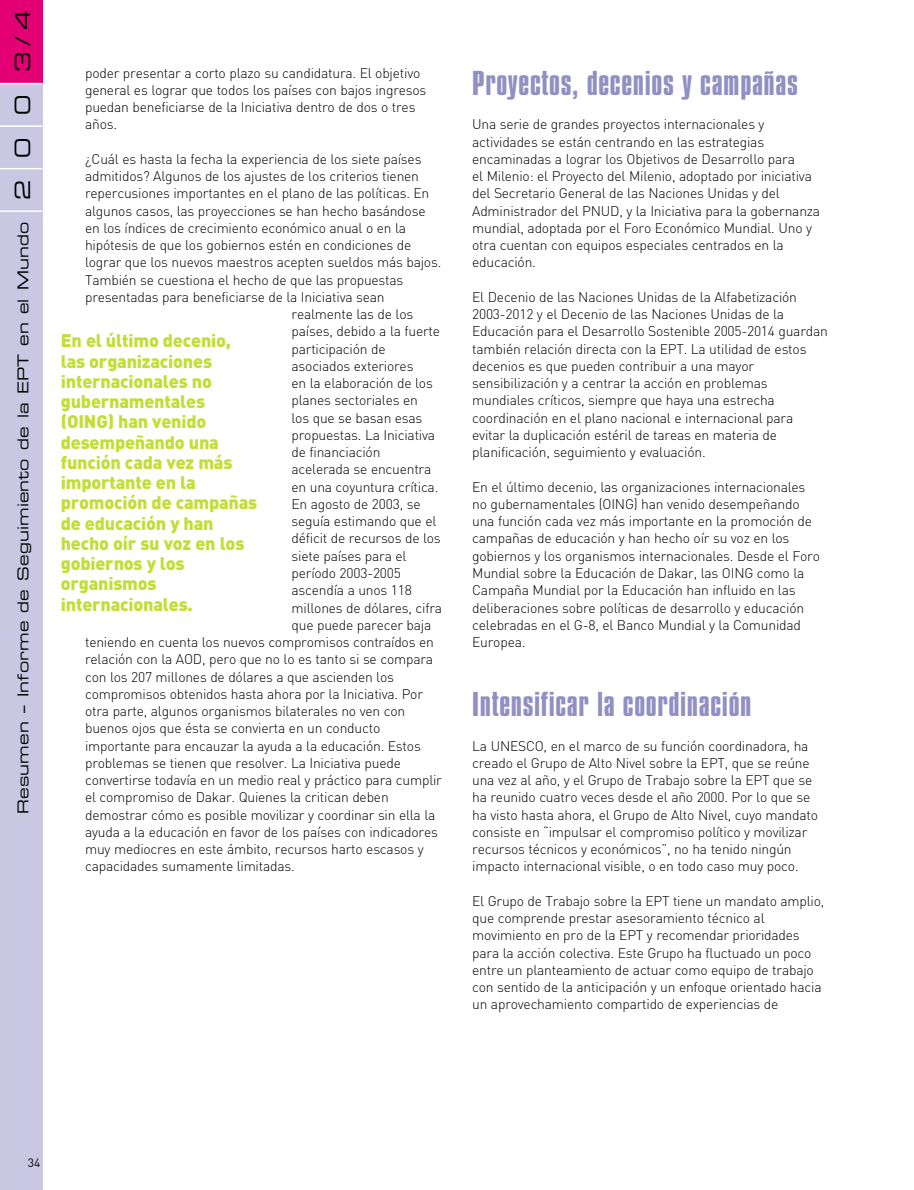
<style>
.page{position:relative;width:914px;height:1190px;background:#fff}
.page>*{position:absolute;margin:0;border:0;box-sizing:border-box;transform-origin:0 0}
.t1{font:29.7px "Compacta BT";letter-spacing:.02em;color:#9090c3;scale:1.11 1}
.t2{font:21px "Eurostile Extended Two";color:#000}
.t3{font:900 18px/20.2px "DIN";letter-spacing:-.01em;color:#c2de36}
.t4{font:15px "Eurostile Extended Two";letter-spacing:.01em;color:#000}
.t5{font:300 13.8px/17.2px "DIN";letter-spacing:-.015em;color:#000}
.t6{font:12px "DIN";color:#000}
</style>
<div class="page">
<div style="left:0;top:84px;width:43px;height:1105px;background:#c9c7e2"></div>
<div style="left:0;top:0;width:43px;height:84px;background:#e30075"></div>
<hr style="left:0;top:210px;width:43px;height:2px;background:#fff">
<hr style="left:0;top:168px;width:43px;height:1px;background:#fff">
<hr style="left:0;top:125px;width:43px;height:2px;background:#fff">
<hr style="left:0;top:83px;width:43px;height:1px;background:#fff">
<h2 class="t2" style="left:15px;top:72px;width:64px;rotate:-90deg">3 / 4</h2>
<h2 class="t2" style="left:15px;top:115px;width:22px;rotate:-90deg">0</h2>
<h2 class="t2" style="left:15px;top:157px;width:22px;rotate:-90deg">0</h2>
<h2 class="t2" style="left:15px;top:200px;width:22px;rotate:-90deg">2</h2>
<p class="t4" style="left:17px;top:813px;width:593px;rotate:-90deg">Resumen – Informe de Seguimiento de la EPT en el Mundo</p>
<p class="t5" style="left:85px;top:66px;width:343px">poder presentar a corto plazo su candidatura. El objetivo general es lograr que todos los países con bajos ingresos puedan beneficiarse de la Iniciativa dentro de dos o tres años.</p>
<p class="t5" style="left:85px;top:152px;width:338px">¿Cuál es hasta la fecha la experiencia de los siete países</p>
<p class="t5" style="left:85px;top:169px;width:335px">admitidos? Algunos de los ajustes de los criterios tienen</p>
<p class="t5" style="left:85px;top:186px;width:346px">repercusiones importantes en el plano de las políticas. En</p>
<p class="t5" style="left:85px;top:204px;width:342px">algunos casos, las proyecciones se han hecho basándose</p>
<p class="t5" style="left:85px;top:221px;width:322px">en los índices de crecimiento económico anual o en la</p>
<p class="t5" style="left:85px;top:238px;width:328px">hipótesis de que los gobiernos estén en condiciones de</p>
<p class="t5" style="left:85px;top:255px;width:358px">lograr que los nuevos maestros acepten sueldos más bajos.</p>
<p class="t5" style="left:85px;top:273px;width:320px">También se cuestiona el hecho de que las propuestas</p>
<p class="t5" style="left:85px;top:290px;width:301px">presentadas para beneficiarse de la Iniciativa sean</p>
<p class="t5" style="left:291px;top:307px;width:123px">realmente las de los</p>
<p class="t5" style="left:291px;top:324px;width:150px">países, debido a la fuerte</p>
<p class="t5" style="left:291px;top:342px;width:96px">participación de</p>
<p class="t5" style="left:291px;top:359px;width:123px">asociados exteriores</p>
<p class="t5" style="left:291px;top:376px;width:143px">en la elaboración de los</p>
<p class="t5" style="left:291px;top:393px;width:128px">planes sectoriales en</p>
<p class="t5" style="left:291px;top:411px;width:132px">los que se basan esas</p>
<p class="t5" style="left:291px;top:428px;width:145px">propuestas. La Iniciativa</p>
<p class="t5" style="left:291px;top:445px;width:90px">de financiación</p>
<p class="t5" style="left:291px;top:462px;width:141px">acelerada se encuentra</p>
<p class="t5" style="left:291px;top:480px;width:148px">en una coyuntura crítica.</p>
<p class="t5" style="left:291px;top:497px;width:131px">En agosto de 2003, se</p>
<p class="t5" style="left:291px;top:514px;width:146px">seguía estimando que el</p>
<p class="t5" style="left:291px;top:531px;width:151px">déficit de recursos de los</p>
<p class="t5" style="left:291px;top:549px;width:116px">siete países para el</p>
<p class="t5" style="left:291px;top:566px;width:111px">período 2003-2005</p>
<p class="t5" style="left:291px;top:583px;width:122px">ascendía a unos 118</p>
<p class="t5" style="left:291px;top:600px;width:152px">millones de dólares, cifra</p>
<p class="t5" style="left:291px;top:618px;width:141px">que puede parecer baja</p>
<p class="t5" style="left:85px;top:635px;width:350px">teniendo en cuenta los nuevos compromisos contraídos en</p>
<p class="t5" style="left:85px;top:652px;width:349px">relación con la AOD, pero que no lo es tanto si se compara</p>
<p class="t5" style="left:85px;top:669px;width:310px">con los 207 millones de dólares a que ascienden los</p>
<p class="t5" style="left:85px;top:687px;width:339px">compromisos obtenidos hasta ahora por la Iniciativa. Por</p>
<p class="t5" style="left:85px;top:704px;width:321px">otra parte, algunos organismos bilaterales no ven con</p>
<p class="t5" style="left:85px;top:721px;width:297px">buenos ojos que ésta se convierta en un conducto</p>
<p class="t5" style="left:85px;top:738px;width:337px">importante para encauzar la ayuda a la educación. Estos</p>
<p class="t5" style="left:85px;top:756px;width:317px">problemas se tienen que resolver. La Iniciativa puede</p>
<p class="t5" style="left:85px;top:773px;width:358px">convertirse todavía en un medio real y práctico para cumplir</p>
<p class="t5" style="left:85px;top:790px;width:305px">el compromiso de Dakar. Quienes la critican deben</p>
<p class="t5" style="left:85px;top:807px;width:352px">demostrar cómo es posible movilizar y coordinar sin ella la</p>
<p class="t5" style="left:85px;top:825px;width:354px">ayuda a la educación en favor de los países con indicadores</p>
<p class="t5" style="left:85px;top:842px;width:340px">muy mediocres en este ámbito, recursos harto escasos y</p>
<p class="t5" style="left:85px;top:859px;width:211px">capacidades sumamente limitadas.</p>
<p class="t3" style="left:61px;top:333px;width:198px">En el último decenio, las organizaciones internacionales no gubernamentales (OING) han venido desempeñando una función cada vez más importante en la promoción de campañas de educación y han hecho oír su voz en los gobiernos y los organismos internacionales.</p>
<h1 class="t1" style="left:472px;top:70px;width:295px">Proyectos, decenios y campañas</h1>
<p class="t5" style="left:472px;top:117px;width:349px">Una serie de grandes proyectos internacionales y actividades se están centrando en las estrategias encaminadas a lograr los Objetivos de Desarrollo para<br>el Milenio: el Proyecto del Milenio, adoptado por iniciativa del Secretario General de las Naciones Unidas y del Administrador del PNUD, y la Iniciativa para la gobernanza mundial, adoptada por el Foro Económico Mundial. Uno y otra cuentan con equipos especiales centrados en la educación.</p>
<p class="t5" style="left:472px;top:290px;width:357px">El Decenio de las Naciones Unidas de la Alfabetización 2003-2012 y el Decenio de las Naciones Unidas de la Educación para el Desarrollo Sostenible 2005-2014 guardan también relación directa con la EPT. La utilidad de estos decenios es que pueden contribuir a una mayor sensibilización y a centrar la acción en problemas mundiales críticos, siempre que haya una estrecha coordinación en el plano nacional e internacional para evitar la duplicación estéril de tareas en materia de planificación, seguimiento y evaluación.</p>
<p class="t5" style="left:472px;top:480px;width:349px">En el último decenio, las organizaciones internacionales no gubernamentales (OING) han venido desempeñando una función cada vez más importante en la promoción de campañas de educación y han hecho oír su voz en los gobiernos y los organismos internacionales. Desde el Foro Mundial sobre la Educación de Dakar, las OING como la Campaña Mundial por la Educación han influido en las deliberaciones sobre políticas de desarrollo y educación celebradas en el G-8, el Banco Mundial y la Comunidad Europea.</p>
<h1 class="t1" style="left:472px;top:691px;width:253px">Intensificar la coordinación</h1>
<p class="t5" style="left:472px;top:738px;width:347px">La UNESCO, en el marco de su función coordinadora, ha creado el Grupo de Alto Nivel sobre la EPT, que se reúne una vez al año, y el Grupo de Trabajo sobre la EPT que se ha reunido cuatro veces desde el año 2000. Por lo que se ha visto hasta ahora, el Grupo de Alto Nivel, cuyo mandato consiste en “impulsar el compromiso político y movilizar recursos técnicos y económicos”, no ha tenido ningún impacto internacional visible, o en todo caso muy poco.</p>
<p class="t5" style="left:472px;top:894px;width:354px">El Grupo de Trabajo sobre la EPT tiene un mandato amplio, que comprende prestar asesoramiento técnico al movimiento en pro de la EPT y recomendar prioridades para la acción colectiva. Este Grupo ha fluctuado un poco entre un planteamiento de actuar como equipo de trabajo con sentido de la anticipación y un enfoque orientado hacia un aprovechamiento compartido de experiencias de</p>
<p class="t6" style="left:28px;top:1158px;width:14px">34</p>
</div>
